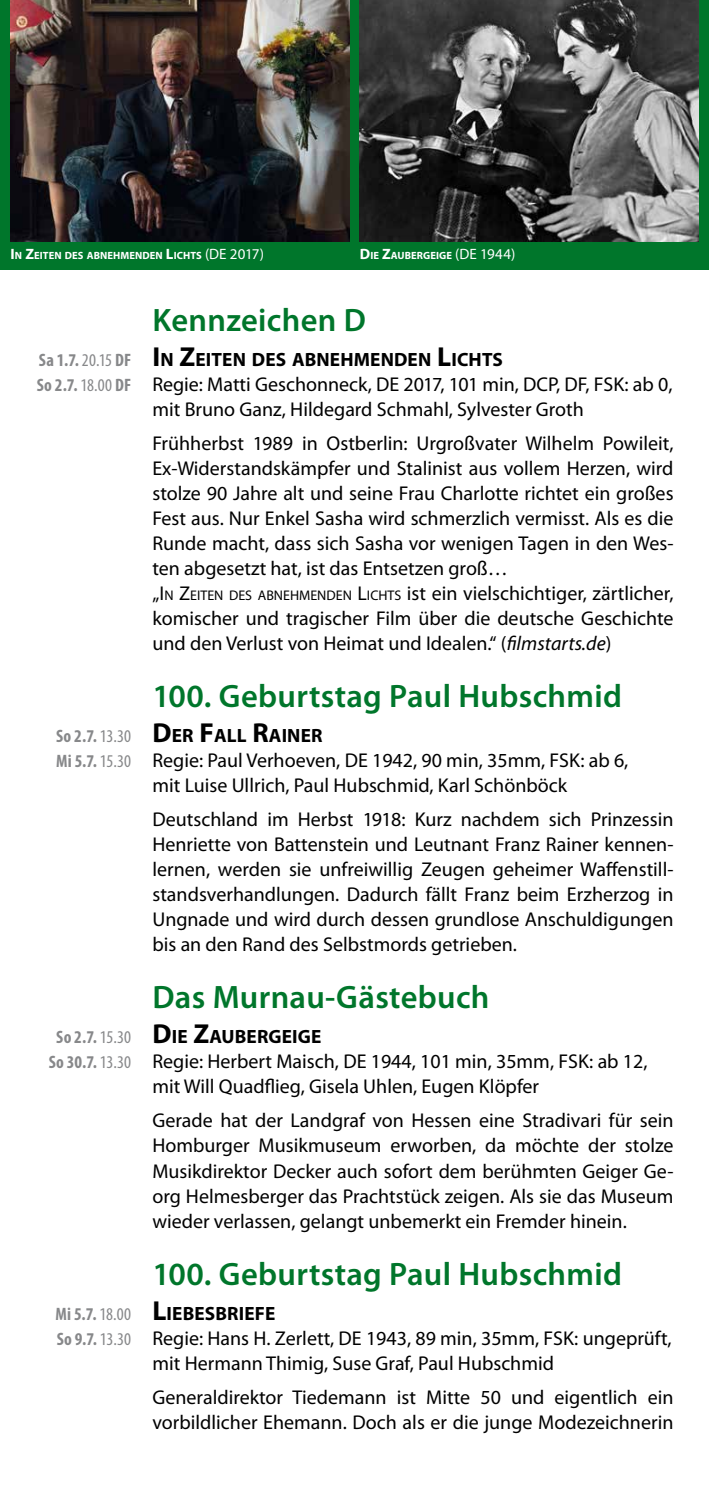
<style>
.page{position:relative;width:709px;height:1489px;background:#fff}
.page>*{position:absolute;margin:0;border:0;box-sizing:border-box;transform-origin:0 0}
.t1{font:600 32.5px "Myriad Pro";letter-spacing:.01em;color:#00762b}
.t2{font:20px/25px "Myriad Pro";color:#000}
.t3{font:700 19.25px "Myriad Pro";letter-spacing:.005em;color:#000}
.t4{font:700 condensed 18px/25px "Myriad Pro";letter-spacing:.02em;color:#87888a}
.t5{font:700 10.5px "Myriad Pro";letter-spacing:.005em;color:#fff}
.s1{font-size:15px}
.s2{font-weight:400;font-size:15px}
.s3{font-weight:400}
.s4{font-size:27.5px}
.s5{font-style:inherit}
.s6{font-size:14px}
.s7{font-style:italic}
</style>
<div class="page">
<div style="left:0;top:0;width:709px;height:269px;background:#00762b"></div>
<img style="left:11px;top:0;width:338px;height:241px">
<img style="left:360px;top:0;width:338px;height:241px">
<p class="t5" style="left:11px;top:249px;width:255px"><span class="s1">I</span> N <span class="s1">Z</span>EITEN DES ABNEHMENDEN <span class="s1">L</span>ICHTS <span class="s2">(DE 2017)</span></p>
<p class="t5" style="left:360px;top:249px;width:157px"><span class="s1">D</span>IE <span class="s1">Z</span>AUBERGEIGE <span class="s2">(DE 1944)</span></p>
<p class="t4" style="left:37px;top:347px;width:96px">Sa 1.7. <span class="s3">20.15</span> DF<br>So 2.7. <span class="s3">18.00</span> DF</p>
<p class="t4" style="left:56px;top:723px;width:77px">So 2.7. <span class="s3">13.30<br></span>Mi 5.7. <span class="s3">15.30</span></p>
<p class="t4" style="left:49px;top:1024px;width:84px;text-align:center">So 2.7. <span class="s3">15.30<br></span>So 30.7. <span class="s3">13.30</span></p>
<p class="t4" style="left:55px;top:1300px;width:77px">Mi 5.7. <span class="s3">18.00<br></span>So 9.7. <span class="s3">13.30</span></p>
<h1 class="t1" style="left:152px;top:299px;width:215px">Kennzeichen D</h1>
<p class="t3" style="left:152px;top:347px;width:350px"><span class="s4">I</span> N <span class="s4">Z</span>EITEN DES ABNEHMENDEN <span class="s4">L</span>ICHTS</p>
<p class="t2" style="left:152px;top:371px;width:521px">Regie: Matti Geschonneck, DE 2017, 101 min, DCP, DF, FSK: ab 0, mit Bruno Ganz, Hildegard Schmahl, Sylvester Groth</p>
<p class="t2" style="left:152px;top:430px;width:522px">Frühherbst 1989 in Ostberlin: Urgroßvater Wilhelm Powileit, Ex-Widerstandskämpfer und Stalinist aus vollem Herzen, wird stolze 90 Jahre alt und seine Frau Charlotte richtet ein großes Fest aus. Nur Enkel Sasha wird schmerzlich vermisst. Als es die Runde macht, dass sich Sasha vor wenigen Tagen in den Wes&shy;ten abgesetzt hat, ist das Entsetzen groß…<br>„<span class="s5">I</span> <span class="s6">N</span> <span class="s5">Z</span><span class="s6">EITEN DES ABNEHMENDEN</span> <span class="s5">L</span><span class="s6">ICHTS</span> ist ein vielschichtiger, zärtlicher, komischer und tragischer Film über die deutsche Geschichte und den Verlust von Heimat und Idealen.“ (<span class="s7">filmstarts.de</span>)</p>
<h1 class="t1" style="left:152px;top:675px;width:471px">100. Geburtstag Paul Hubschmid</h1>
<p class="t3" style="left:152px;top:723px;width:172px"><span class="s4">D</span>ER <span class="s4">F</span>ALL <span class="s4">R</span>AINER</p>
<p class="t2" style="left:152px;top:747px;width:477px">Regie: Paul Verhoeven, DE 1942, 90 min, 35mm, FSK: ab 6, mit Luise Ullrich, Paul Hubschmid, Karl Schönböck</p>
<p class="t2" style="left:152px;top:806px;width:522px;text-align:justify">Deutschland im Herbst 1918: Kurz nachdem sich Prinzessin Henriette von Battenstein und Leutnant Franz Rainer kennen&shy;lernen, werden sie unfreiwillig Zeugen geheimer Waffenstill&shy;standsverhandlungen. Dadurch fällt Franz beim Erzherzog in Ungnade und wird durch dessen grundlose Anschuldigungen bis an den Rand des Selbstmords getrieben.</p>
<h1 class="t1" style="left:152px;top:976px;width:338px">Das Murnau-Gästebuch</h1>
<p class="t3" style="left:152px;top:1024px;width:170px"><span class="s4">D</span>IE <span class="s4">Z</span>AUBERGEIGE</p>
<p class="t2" style="left:152px;top:1048px;width:496px">Regie: Herbert Maisch, DE 1944, 101 min, 35mm, FSK: ab 12, mit Will Quadflieg, Gisela Uhlen, Eugen Klöpfer</p>
<p class="t2" style="left:152px;top:1107px;width:522px;text-align:justify">Gerade hat der Landgraf von Hessen eine Stradivari für sein Homburger Musikmuseum erworben, da möchte der stolze Musikdirektor Decker auch sofort dem berühmten Geiger Ge&shy;org Helmesberger das Prachtstück zeigen. Als sie das Museum wieder verlassen, gelangt unbemerkt ein Fremder hinein.</p>
<h1 class="t1" style="left:152px;top:1252px;width:471px">100. Geburtstag Paul Hubschmid</h1>
<p class="t3" style="left:152px;top:1300px;width:124px"><span class="s4">L</span>IEBESBRIEFE</p>
<p class="t2" style="left:152px;top:1324px;width:521px">Regie: Hans H. Zerlett, DE 1943, 89 min, 35mm, FSK: ungeprüft, mit Hermann Thimig, Suse Graf, Paul Hubschmid</p>
<p class="t2" style="left:152px;top:1383px;width:522px">Generaldirektor Tiedemann ist Mitte 50 und eigentlich ein vorbildlicher Ehemann. Doch als er die junge Modezeichnerin</p>
</div>
